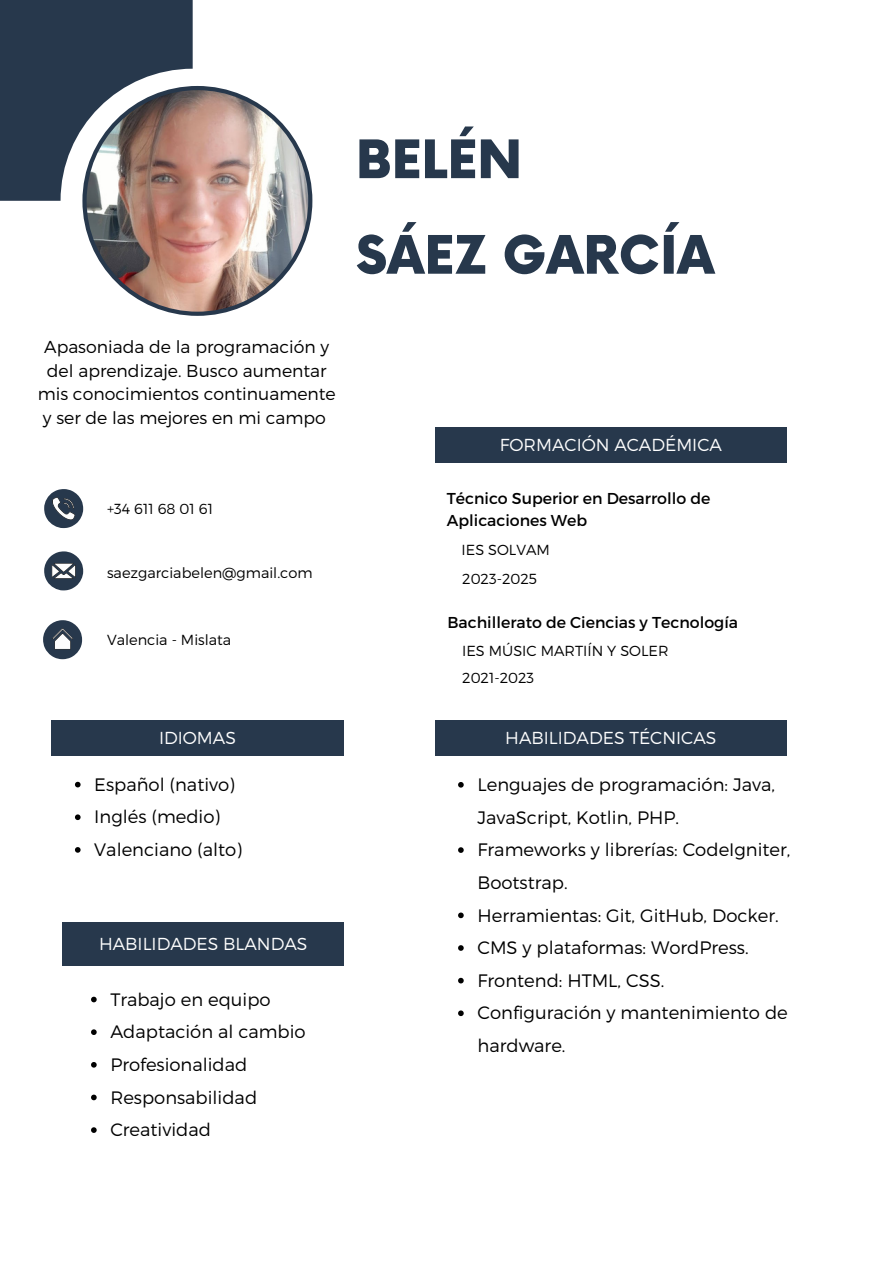
<style>
.page{position:relative;width:894px;height:1264px;background:#fff}
.page>*{position:absolute;margin:0;border:0;box-sizing:border-box;transform-origin:0 0}
.t1{font:900 51.6px "Now";color:#27384c}
.t2{font:300 18px/32.7px "Montserrat";color:#010101}
.t3{font:300 18px "Montserrat";color:#000}
.t4{font:300 17.25px/23.5px "Montserrat";color:#010101;text-align:center}
.t5{font:300 17.25px "Montserrat";color:#fff}
.t6{font:15.75px/21.3px "Montserrat";color:#010101}
.t7{font:300 14.55px "Montserrat";color:#010101}
</style>
<div class="page">
<svg style="left:43px;top:620px;width:39px;height:39px"></svg>
<svg style="left:44px;top:551px;width:39px;height:39px"></svg>
<svg style="left:44px;top:489px;width:39px;height:39px"></svg>
<div style="left:435px;top:427px;width:351px;height:36px;background:#27384c"></div>
<div style="left:63px;top:922px;width:281px;height:43px;background:#27384c"></div>
<img style="left:82px;top:86px;width:230px;height:230px">
<svg style="left:0;top:0;width:192px;height:200px;background:#565b67"></svg>
<div style="left:51px;top:720px;width:292px;height:36px;background:#27384c"></div>
<div style="left:435px;top:720px;width:351px;height:36px;background:#27384c"></div>
<svg style="left:458px;top:782px;width:5px;height:5px"></svg>
<svg style="left:458px;top:847px;width:5px;height:5px"></svg>
<svg style="left:458px;top:912px;width:5px;height:6px"></svg>
<svg style="left:458px;top:945px;width:5px;height:5px"></svg>
<svg style="left:458px;top:977px;width:5px;height:6px"></svg>
<svg style="left:458px;top:1010px;width:5px;height:6px"></svg>
<svg style="left:75px;top:781px;width:6px;height:6px"></svg>
<svg style="left:75px;top:814px;width:6px;height:6px"></svg>
<svg style="left:75px;top:847px;width:6px;height:5px"></svg>
<svg style="left:91px;top:996px;width:6px;height:6px"></svg>
<svg style="left:91px;top:1029px;width:6px;height:5px"></svg>
<svg style="left:91px;top:1062px;width:6px;height:5px"></svg>
<svg style="left:91px;top:1094px;width:6px;height:6px"></svg>
<svg style="left:91px;top:1127px;width:6px;height:5px"></svg>
<h2 class="t1" style="left:356px;top:132px;width:168px">BELÉN</h2>
<h2 class="t1" style="left:356px;top:227px;width:360px">SÁEZ GARCÍA</h2>
<p class="t4" style="left:38px;top:334px;width:299px">Apasoniada de la programación y del aprendizaje. Busco aumentar mis conocimientos continuamente y ser de las mejores en mi campo</p>
<p class="t7" style="left:107px;top:499px;width:107px">+34 611 68 01 61</p>
<p class="t7" style="left:107px;top:563px;width:207px">saezgarciabelen@gmail.com</p>
<p class="t7" style="left:107px;top:630px;width:126px">Valencia - Mislata</p>
<p class="t5" style="left:499px;top:433px;width:223px">FORMACIÓN ACADÉMICA</p>
<h2 class="t6" style="left:446px;top:487px;width:265px">Técnico Superior en Desarrollo de<br>Aplicaciones Web</h2>
<p class="t7" style="left:461px;top:540px;width:90px">IES SOLVAM</p>
<h2 class="t7" style="left:462px;top:569px;width:76px">2023-2025</h2>
<p class="t6" style="left:447px;top:611px;width:292px">Bachillerato de Ciencias y Tecnología</p>
<p class="t7" style="left:462px;top:641px;width:208px">IES MÚSIC MARTIÍN Y SOLER</p>
<p class="t7" style="left:462px;top:668px;width:74px">2021-2023</p>
<h1 class="t5" style="left:159px;top:726px;width:78px">IDIOMAS</h1>
<h3 class="t5" style="left:505px;top:726px;width:213px">HABILIDADES TÉCNICAS</h3>
<p class="t3" style="left:94px;top:772px;width:142px">Español (nativo)</p>
<h4 class="t3" style="left:94px;top:805px;width:127px">Inglés (medio)</h4>
<p class="t3" style="left:94px;top:838px;width:149px">Valenciano (alto)</p>
<p class="t5" style="left:99px;top:932px;width:210px">HABILIDADES BLANDAS</p>
<p class="t2" style="left:110px;top:982px;width:162px">Trabajo en equipo</p>
<p class="t2" style="left:110px;top:1014px;width:197px">Adaptación al cambio</p>
<p class="t2" style="left:110px;top:1047px;width:138px">Profesionalidad</p>
<p class="t2" style="left:110px;top:1079px;width:148px">Responsabilidad</p>
<p class="t2" style="left:110px;top:1112px;width:102px">Creatividad</p>
<p class="t2" style="left:477px;top:767px;width:299px">Lenguajes de programación: Java,<br>JavaScript, Kotlin, PHP.</p>
<p class="t2" style="left:477px;top:832px;width:314px">Frameworks y librerías: CodeIgniter,<br>Bootstrap.</p>
<p class="t2" style="left:477px;top:897px;width:303px">Herramientas: Git, GitHub, Docker.</p>
<p class="t2" style="left:477px;top:930px;width:273px">CMS y plataformas: WordPress.</p>
<p class="t2" style="left:477px;top:963px;width:188px">Frontend: HTML, CSS.</p>
<h4 class="t2" style="left:477px;top:995px;width:312px">Configuración y mantenimiento de hardware.</h4>
</div>
